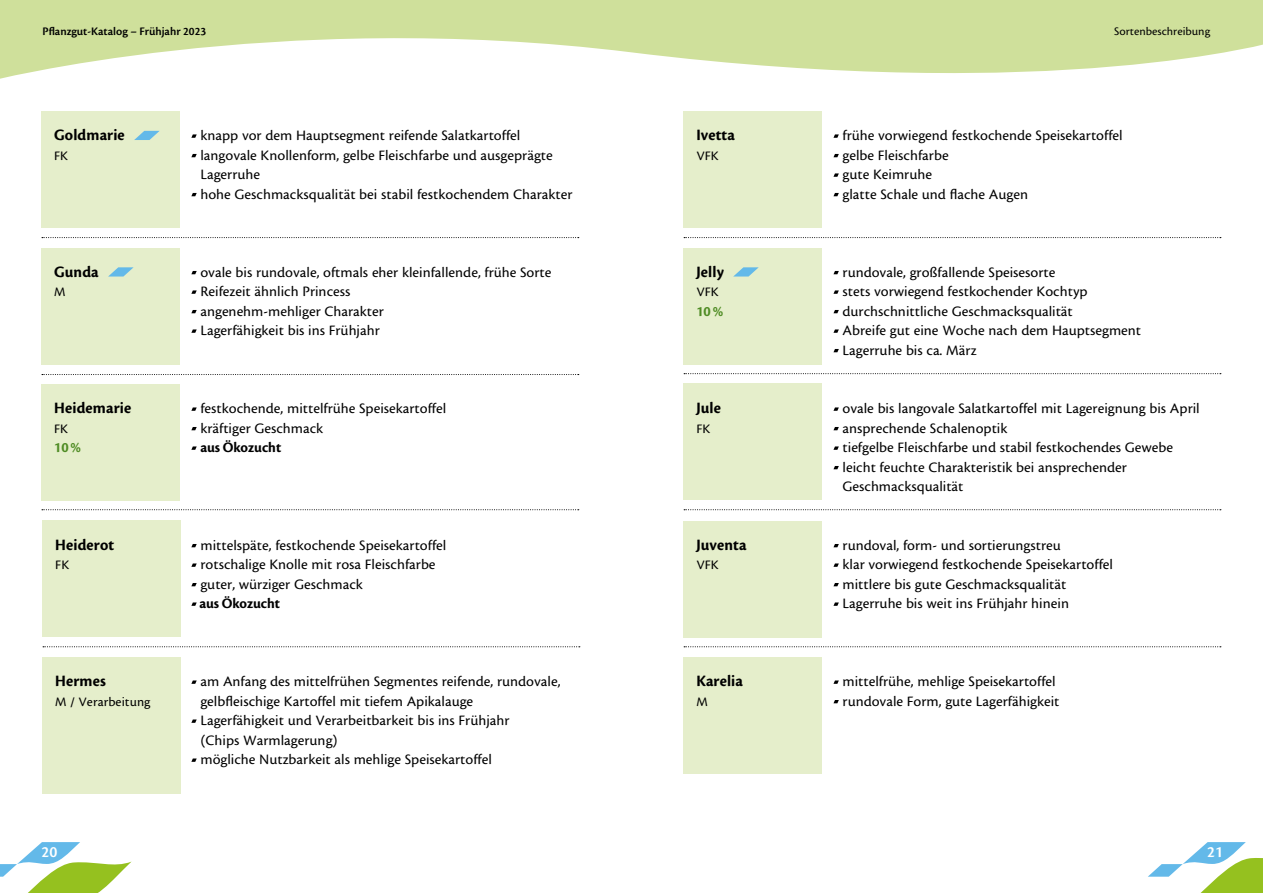
<style>
.page{position:relative;width:1263px;height:893px;background:#fff}
.page>*{position:absolute;margin:0;border:0;box-sizing:border-box;transform-origin:0 0}
.t1{font:700 16.5px "Cronos";letter-spacing:.01em;color:#000}
.t2{font:600 16.5px "Cronos";color:#fff}
.t3{font:15px/19.5px "Cronos";color:#000}
.t4{font:700 15px "Cronos";color:#000}
.t5{font:700 15px "Cronos";color:#4f8c24}
.t6{font:13.5px "Cronos";letter-spacing:.005em;color:#000}
.t7{font:600 12px "Cronos";color:#000}
.t8{font:12px "Cronos";color:#000}
</style>
<div class="page">
<svg style="left:1148px;top:842px;width:115px;height:51px"></svg>
<svg style="left:0;top:842px;width:132px;height:51px"></svg>
<svg style="left:0;top:0;width:1263px;height:79px;fill:#cfe09b"></svg>
<svg style="left:191px;top:134px;width:6px;height:4px"></svg>
<svg style="left:191px;top:154px;width:6px;height:3px"></svg>
<svg style="left:191px;top:193px;width:6px;height:3px"></svg>
<svg style="left:191px;top:271px;width:6px;height:3px"></svg>
<svg style="left:191px;top:290px;width:6px;height:4px"></svg>
<svg style="left:191px;top:310px;width:6px;height:3px"></svg>
<svg style="left:191px;top:329px;width:6px;height:4px"></svg>
<svg style="left:191px;top:407px;width:6px;height:4px"></svg>
<svg style="left:191px;top:427px;width:6px;height:3px"></svg>
<svg style="left:191px;top:446px;width:6px;height:4px"></svg>
<svg style="left:191px;top:544px;width:6px;height:3px"></svg>
<svg style="left:191px;top:563px;width:6px;height:4px"></svg>
<svg style="left:191px;top:583px;width:6px;height:3px"></svg>
<svg style="left:191px;top:602px;width:6px;height:4px"></svg>
<svg style="left:191px;top:680px;width:6px;height:4px"></svg>
<svg style="left:191px;top:719px;width:6px;height:4px"></svg>
<svg style="left:191px;top:758px;width:6px;height:4px"></svg>
<svg style="left:833px;top:134px;width:6px;height:4px"></svg>
<svg style="left:833px;top:154px;width:6px;height:3px"></svg>
<svg style="left:833px;top:173px;width:6px;height:4px"></svg>
<svg style="left:833px;top:193px;width:6px;height:3px"></svg>
<svg style="left:833px;top:271px;width:6px;height:3px"></svg>
<svg style="left:833px;top:290px;width:6px;height:4px"></svg>
<svg style="left:833px;top:310px;width:6px;height:3px"></svg>
<svg style="left:833px;top:329px;width:6px;height:4px"></svg>
<svg style="left:833px;top:349px;width:6px;height:3px"></svg>
<svg style="left:833px;top:407px;width:6px;height:4px"></svg>
<svg style="left:833px;top:427px;width:6px;height:3px"></svg>
<svg style="left:833px;top:446px;width:6px;height:4px"></svg>
<svg style="left:833px;top:466px;width:6px;height:3px"></svg>
<svg style="left:833px;top:544px;width:6px;height:3px"></svg>
<svg style="left:833px;top:563px;width:6px;height:4px"></svg>
<svg style="left:833px;top:583px;width:6px;height:3px"></svg>
<svg style="left:833px;top:602px;width:6px;height:4px"></svg>
<svg style="left:833px;top:680px;width:6px;height:4px"></svg>
<svg style="left:833px;top:700px;width:6px;height:3px"></svg>
<div style="left:684px;top:112px;width:138px;height:116px;background:#e5eecb"></div>
<div style="left:684px;top:248px;width:138px;height:117px;background:#e5eecb"></div>
<svg style="left:733px;top:267px;width:26px;height:10px"></svg>
<div style="left:43px;top:520px;width:138px;height:117px;background:#e5eecb"></div>
<div style="left:684px;top:383px;width:138px;height:116px;background:#e5eecb"></div>
<div style="left:43px;top:657px;width:138px;height:136px;background:#e5eecb"></div>
<div style="left:684px;top:521px;width:138px;height:117px;background:#e5eecb"></div>
<div style="left:684px;top:657px;width:138px;height:117px;background:#e5eecb"></div>
<svg style="left:43px;top:646px;width:537px;height:1px"></svg>
<svg style="left:684px;top:509px;width:537px;height:1px"></svg>
<svg style="left:684px;top:373px;width:537px;height:1px"></svg>
<svg style="left:684px;top:237px;width:537px;height:1px"></svg>
<svg style="left:684px;top:646px;width:537px;height:1px"></svg>
<svg style="left:42px;top:237px;width:537px;height:1px"></svg>
<svg style="left:42px;top:374px;width:537px;height:1px"></svg>
<svg style="left:42px;top:509px;width:537px;height:1px"></svg>
<div style="left:41px;top:112px;width:139px;height:116px;background:#e5eecb"></div>
<svg style="left:134px;top:131px;width:26px;height:9px"></svg>
<div style="left:41px;top:248px;width:139px;height:117px;background:#e5eecb"></div>
<svg style="left:108px;top:267px;width:26px;height:10px"></svg>
<div style="left:41px;top:384px;width:139px;height:117px;background:#e5eecb"></div>
<p class="t7" style="left:43px;top:24px;width:165px">Pflanzgut-Katalog – Frühjahr 2023</p>
<p class="t8" style="left:1114px;top:24px;width:97px">Sortenbeschreibung</p>
<p class="t1" style="left:54px;top:126px;width:72px">Goldmarie</p>
<p class="t6" style="left:54px;top:148px;width:16px">FK</p>
<p class="t3" style="left:200px;top:126px;width:374px">knapp vor dem Hauptsegment reifende Salatkartoffel langovale Knollenform, gelbe Fleischfarbe und ausgeprägte Lagerruhe<br>hohe Geschmacksqualität bei stabil festkochendem Charakter</p>
<p class="t1" style="left:696px;top:126px;width:40px">Ivetta</p>
<p class="t6" style="left:696px;top:148px;width:24px">VFK</p>
<p class="t3" style="left:842px;top:126px;width:282px">frühe vorwiegend festkochende Speisekartoffel gelbe Fleischfarbe<br>gute Keimruhe<br>glatte Schale und flache Augen</p>
<p class="t1" style="left:54px;top:262px;width:46px">Gunda</p>
<p class="t6" style="left:54px;top:285px;width:13px">M</p>
<p class="t3" style="left:200px;top:262px;width:353px">ovale bis rundovale, oftmals eher kleinfallende, frühe Sorte Reifezeit ähnlich Princess<br>angenehm-mehliger Charakter<br>Lagerfähigkeit bis ins Frühjahr</p>
<p class="t1" style="left:696px;top:262px;width:29px">Jelly</p>
<p class="t6" style="left:696px;top:285px;width:24px">VFK</p>
<p class="t5" style="left:696px;top:303px;width:28px">10%</p>
<p class="t3" style="left:842px;top:262px;width:300px">rundovale, großfallende Speisesorte<br>stets vorwiegend festkochender Kochtyp durchschnittliche Geschmacksqualität<br>Abreife gut eine Woche nach dem Hauptsegment Lagerruhe bis ca. März</p>
<p class="t1" style="left:54px;top:399px;width:79px">Heidemarie</p>
<p class="t6" style="left:54px;top:421px;width:16px">FK</p>
<p class="t5" style="left:54px;top:439px;width:28px">10%</p>
<p class="t3" style="left:200px;top:399px;width:247px">festkochende, mittelfrühe Speisekartoffel kräftiger Geschmack</p>
<p class="t4" style="left:200px;top:439px;width:82px">aus Ökozucht</p>
<p class="t1" style="left:696px;top:399px;width:26px">Jule</p>
<p class="t6" style="left:696px;top:421px;width:16px">FK</p>
<p class="t3" style="left:842px;top:399px;width:359px">ovale bis langovale Salatkartoffel mit Lagereignung bis April ansprechende Schalenoptik<br>tiefgelbe Fleischfarbe und stabil festkochendes Gewebe leicht feuchte Charakteristik bei ansprechender Geschmacksqualität</p>
<p class="t1" style="left:55px;top:535px;width:60px">Heiderot</p>
<p class="t6" style="left:55px;top:558px;width:16px">FK</p>
<p class="t3" style="left:200px;top:535px;width:247px">mittelspäte, festkochende Speisekartoffel rotschalige Knolle mit rosa Fleischfarbe guter, würziger Geschmack</p>
<p class="t4" style="left:199px;top:595px;width:82px">aus Ökozucht</p>
<p class="t1" style="left:696px;top:535px;width:52px">Juventa</p>
<p class="t6" style="left:696px;top:558px;width:24px">VFK</p>
<p class="t3" style="left:842px;top:535px;width:272px">rundoval, form- und sortierungstreu<br>klar vorwiegend festkochende Speisekartoffel mittlere bis gute Geschmacksqualität Lagerruhe bis weit ins Frühjahr hinein</p>
<p class="t1" style="left:55px;top:672px;width:52px">Hermes</p>
<p class="t6" style="left:55px;top:694px;width:97px">M / Verarbeitung</p>
<p class="t3" style="left:200px;top:672px;width:362px">am Anfang des mittelfrühen Segmentes reifende, rundovale, gelbfleischige Kartoffel mit tiefem Apikalauge Lagerfähigkeit und Verarbeitbarkeit bis ins Frühjahr<br>(Chips Warmlagerung)<br>mögliche Nutzbarkeit als mehlige Speisekartoffel</p>
<p class="t1" style="left:696px;top:672px;width:48px">Karelia</p>
<p class="t6" style="left:696px;top:694px;width:13px">M</p>
<p class="t3" style="left:842px;top:672px;width:218px">mittelfrühe, mehlige Speisekartoffel rundovale Form, gute Lagerfähigkeit</p>
<p class="t2" style="left:42px;top:843px;width:17px">20</p>
<p class="t2" style="left:1207px;top:843px;width:17px">21</p>
</div>
